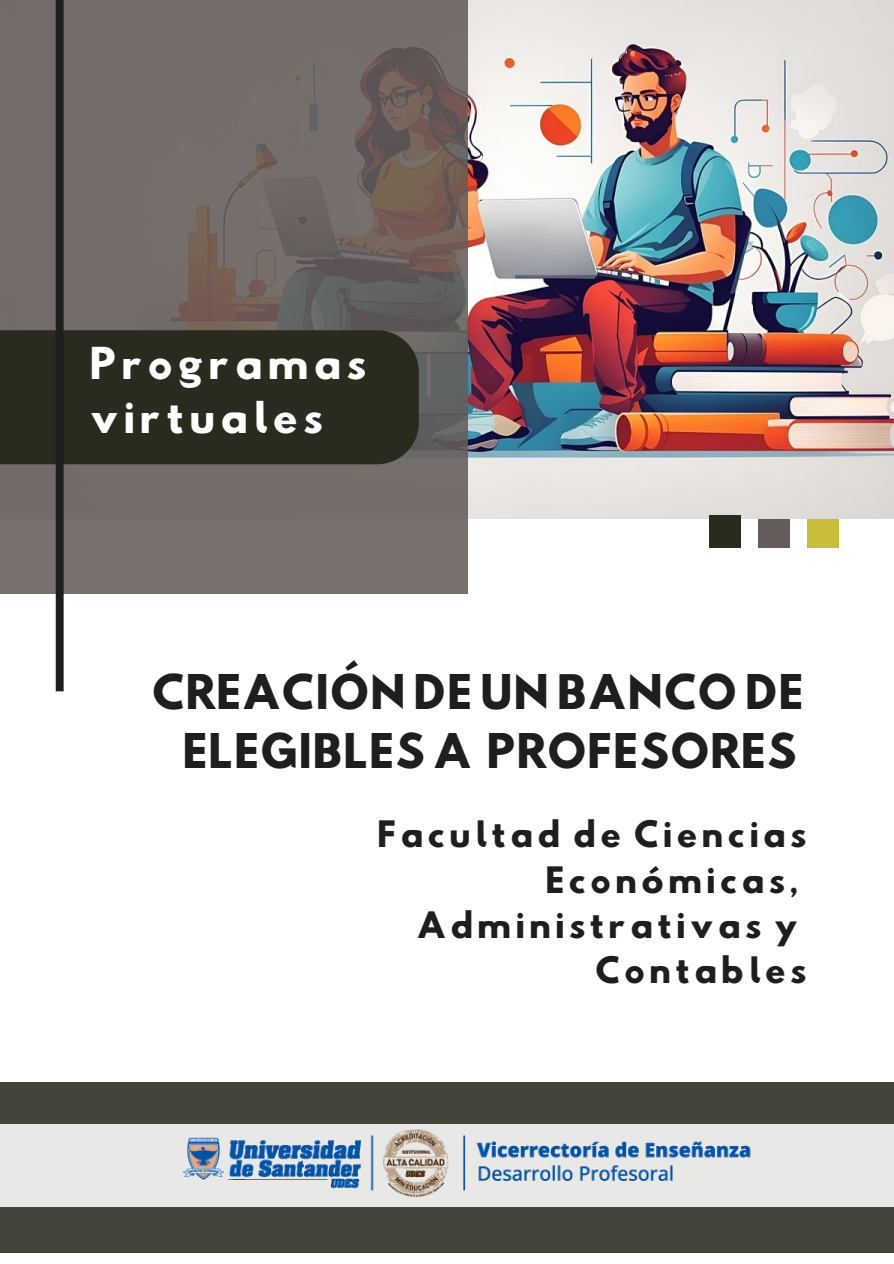
<style>
.page{position:relative;width:894px;height:1264px;background:#fff}
.page>*{position:absolute;margin:0;border:0;box-sizing:border-box;transform-origin:0 0}
.t1{font:42.45px/59.1px "Hussar Bd";color:#1e1e1e;text-align:center}
.t2{font:39px/54px "Hussar Bd";letter-spacing:.1em;color:#fff}
.t3{font:32.25px/45.2px "Hussar Bd";letter-spacing:.1em;color:#1e1e1e;text-align:right}
</style>
<div class="page">
<div style="left:807px;top:515px;width:31px;height:32px;background:#c8bc3b"></div>
<div style="left:757px;top:515px;width:32px;height:32px;background:#655d59"></div>
<img style="left:467px;top:0;width:426px;height:519px">
<svg style="left:0;top:0;width:467px;height:594px;fill:#746d69"></svg>
<div style="left:708px;top:515px;width:32px;height:32px;background:#2a2a1f"></div>
<div style="left:0;top:330px;width:418px;height:134px;background:#2a2a1f"></div>
<div style="left:56px;top:0;width:8px;height:691px;background:#1e1e1e"></div>
<div style="left:0;top:1082px;width:893px;height:170px;background:#43433a"></div>
<div style="left:0;top:1124px;width:893px;height:82px;background:#e8e8e7"></div>
<img style="left:168px;top:1129px;width:599px;height:78px">
<p class="t2" style="left:89px;top:335px;width:279px">Programas virtuales</p>
<h1 class="t1" style="left:152px;top:661px;width:654px">CREACIÓN DE UN BANCO DE<br>ELEGIBLES A PROFESORES</h1>
<p class="t3" style="left:377px;top:810px;width:431px">Facultad de Ciencias<br>Económicas,<br>Administrativas y<br>Contables</p>
</div>
